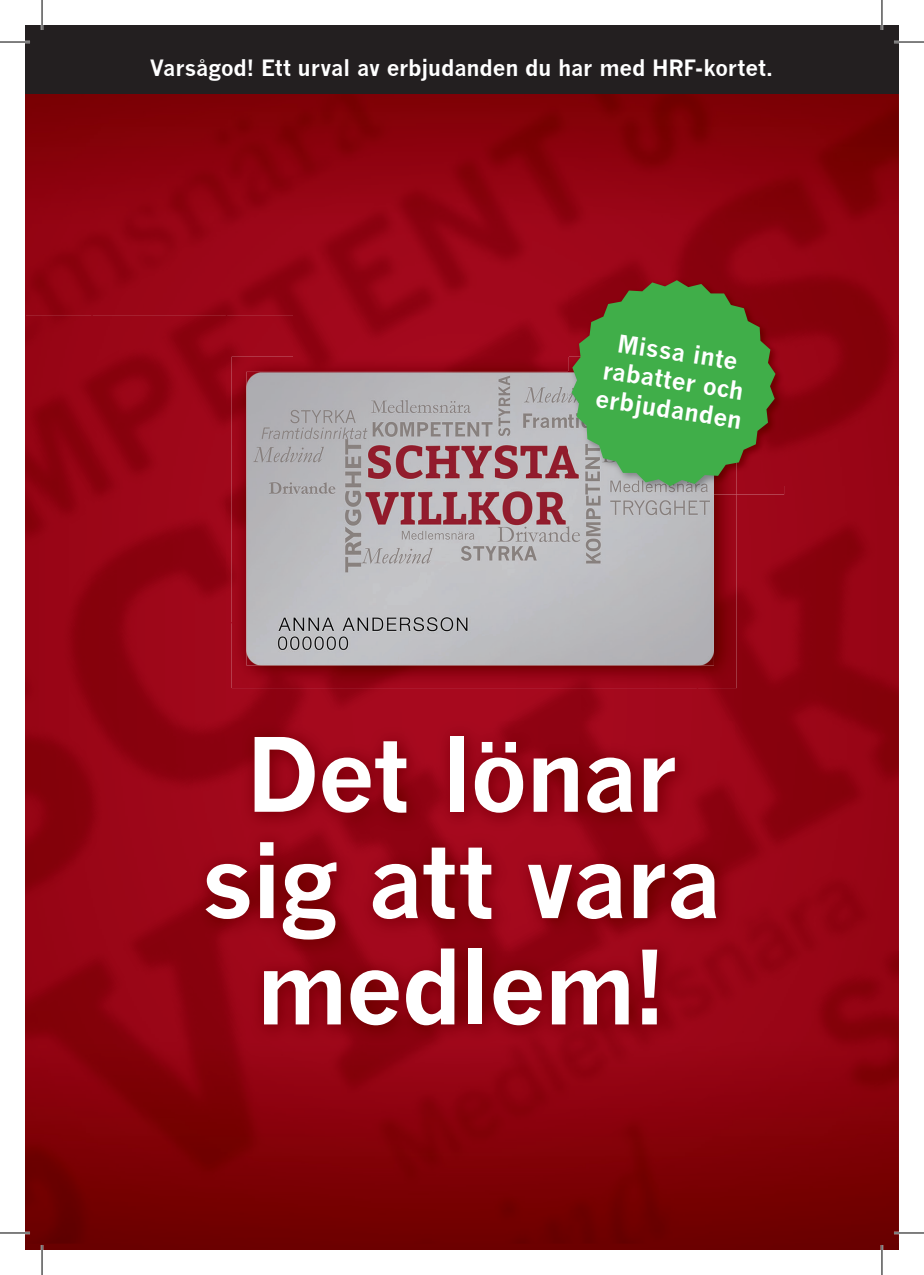
<style>
.page{position:relative;width:924px;height:1275px;background:#fff}
.page>*{position:absolute;margin:0;border:0;box-sizing:border-box;transform-origin:0 0}
.t1{font:700 100px/106.2px "News Gothic";letter-spacing:-.025em;color:#fff;text-align:center}
.t2{font:700 24px/28.8px "News Gothic";color:#fff;text-align:center}
.t3{font:700 22px "News Gothic";letter-spacing:-.01em;color:#fff}
</style>
<div class="page">
<img style="left:25px;top:315px;width:66px;height:637px">
<img style="left:91px;top:315px;width:135px;height:637px">
<img style="left:697px;top:485px;width:201px;height:467px">
<img style="left:226px;top:623px;width:471px;height:98px">
<img style="left:226px;top:315px;width:67px;height:308px">
<img style="left:783px;top:315px;width:115px;height:170px">
<img style="left:293px;top:315px;width:275px;height:42px">
<img style="left:25px;top:93px;width:873px;height:222px">
<img style="left:25px;top:1011px;width:873px;height:239px">
<img style="left:25px;top:952px;width:168px;height:59px">
<img style="left:734px;top:952px;width:164px;height:59px">
<img style="left:231px;top:357px;width:505px;height:331px">
<img style="left:246px;top:372px;width:467px;height:293px">
<div style="left:25px;top:25px;width:873px;height:68px;background:#231f20"></div>
<img style="left:193px;top:721px;width:541px;height:323px">
<img style="left:568px;top:278px;width:215px;height:216px">
<img style="left:568px;top:372px;width:145px;height:122px">
<svg style="left:571px;top:280px;width:204px;height:206px;background:#568e45"></svg>
<hr style="left:0;top:41px;width:30px;height:2px;background:#fff">
<hr style="left:893px;top:41px;width:30px;height:2px;background:#fff">
<hr style="left:0;top:1231px;width:30px;height:3px;background:#fff">
<hr style="left:893px;top:1231px;width:30px;height:3px;background:#fff">
<hr style="left:41px;top:0;width:2px;height:30px;background:#fff">
<hr style="left:41px;top:1245px;width:2px;height:30px;background:#fff">
<hr style="left:880px;top:0;width:2px;height:30px;background:#fff">
<hr style="left:880px;top:1245px;width:2px;height:30px;background:#fff">
<hr style="left:0;top:42px;width:30px;height:1px;background:#000">
<hr style="left:893px;top:42px;width:30px;height:1px;background:#000">
<hr style="left:0;top:1232px;width:30px;height:1px;background:#000">
<hr style="left:893px;top:1232px;width:30px;height:1px;background:#000">
<hr style="left:42px;top:0;width:1px;height:30px;background:#000">
<hr style="left:42px;top:1245px;width:1px;height:30px;background:#000">
<hr style="left:881px;top:0;width:1px;height:30px;background:#000">
<hr style="left:881px;top:1245px;width:1px;height:30px;background:#000">
<p class="t3" style="left:150px;top:54px;width:624px">Varsågod! Ett urval av erbjudanden du har med HRF-kortet.</p>
<p class="t2" style="left:607px;top:326px;width:149px;rotate:9deg">Missa inte rabatter och erbjudanden</p>
<h1 class="t1" style="left:201px;top:720px;width:522px">Det lönar sig att vara medlem!</h1>
</div>
